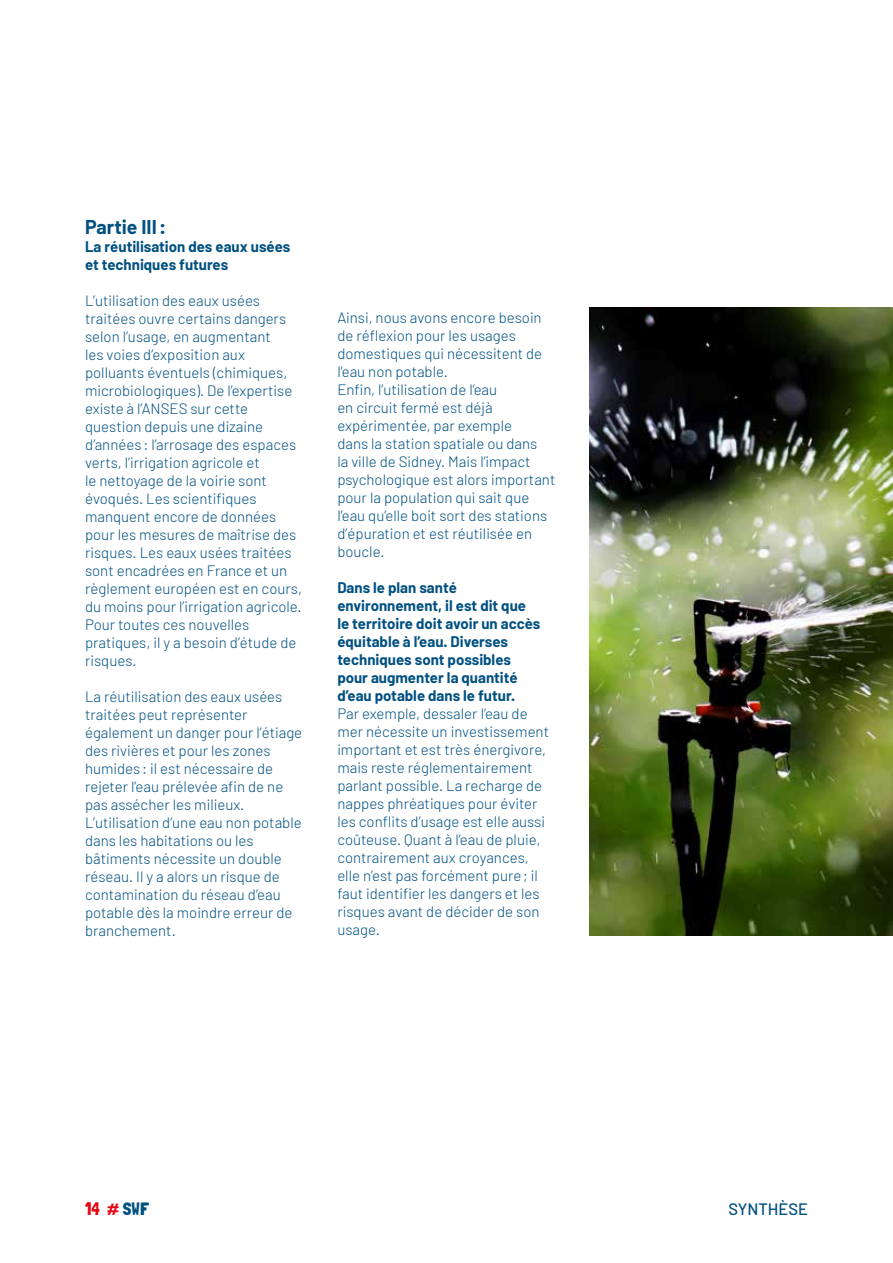
<style>
.page{position:relative;width:893px;height:1263px;background:#fff}
.page>*{position:absolute;margin:0;border:0;box-sizing:border-box;transform-origin:0 0}
.t1{font:700 19.5px "Barlow";color:#005081}
.t2{font:18px "Londrina Solid";color:#e30613}
.t3{font:500 16.5px "Barlow";color:#005081}
.t4{font:300 15px/18px "Barlow";color:#005081}
.t5{font:700 15px/18px "Barlow";color:#005081}
.s1{color:#005081}
</style>
<div class="page">
<img style="left:590px;top:308px;width:303px;height:627px">
<h1 class="t1" style="left:85px;top:215px;width:83px">Partie III:</h1>
<p class="t5" style="left:85px;top:237px;width:207px">La réutilisation des eaux usées et techniques futures</p>
<p class="t4" style="left:85px;top:291px;width:218px">L’utilisation des eaux usées traitées ouvre certains dangers selon l’usage, en augmentant<br>les voies d’exposition aux polluants éventuels (chimiques, microbiologiques). De l’expertise existe à l’ANSES sur cette question depuis une dizaine d’années : l’arrosage des espaces verts, l’irrigation agricole et<br>le nettoyage de la voirie sont évoqués. Les scientifiques manquent encore de données pour les mesures de maîtrise des risques. Les eaux usées traitées sont encadrées en France et un règlement européen est en cours, du moins pour l’irrigation agricole.<br>Pour toutes ces nouvelles pratiques, il y a besoin d’étude de risques.</p>
<p class="t4" style="left:85px;top:687px;width:219px">La réutilisation des eaux usées traitées peut représenter également un danger pour l’étiage des rivières et pour les zones humides : il est nécessaire de rejeter l’eau prélevée afin de ne pas assécher les milieux.<br>L’utilisation d’une eau non potable dans les habitations ou les bâtiments nécessite un double réseau. Il y a alors un risque de contamination du réseau d’eau potable dès la moindre erreur de branchement.</p>
<p class="t4" style="left:337px;top:308px;width:220px">Ainsi, nous avons encore besoin de réflexion pour les usages domestiques qui nécessitent de l’eau non potable.<br>Enfin, l’utilisation de l’eau<br>en circuit fermé est déjà expérimentée, par exemple<br>dans la station spatiale ou dans<br>la ville de Sidney. Mais l’impact psychologique est alors important pour la population qui sait que l’eau qu’elle boit sort des stations d’épuration et est réutilisée en boucle.</p>
<p class="t5" style="left:337px;top:578px;width:205px">Dans le plan santé environnement, il est dit que le territoire doit avoir un accès équitable à l’eau. Diverses techniques sont possibles pour augmenter la quantité d’eau potable dans le futur.</p>
<p class="t4" style="left:337px;top:704px;width:213px">Par exemple, dessaler l’eau de mer nécessite un investissement important et est très énergivore, mais reste réglementairement parlant possible. La recharge de nappes phréatiques pour éviter les conflits d’usage est elle aussi coûteuse. Quant à l’eau de pluie, contrairement aux croyances, elle n’est pas forcément pure; il faut identifier les dangers et les risques avant de décider de son usage.</p>
<p class="t2" style="left:85px;top:1198px;width:65px">14 # <span class="s1">SWF</span></p>
<p class="t3" style="left:728px;top:1199px;width:81px">SYNTHÈSE</p>
</div>
